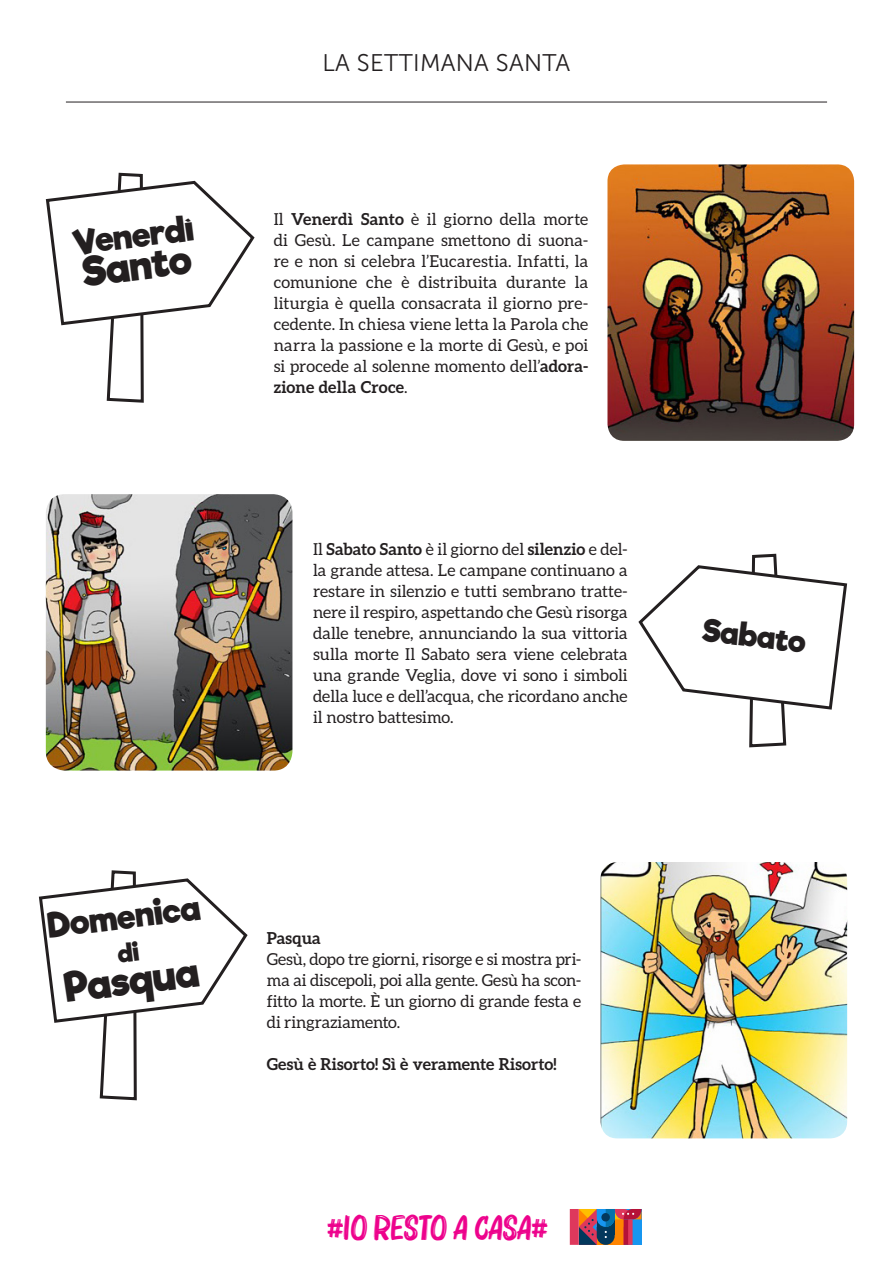
<style>
.page{position:relative;width:893px;height:1263px;background:#fff}
.page>*{position:absolute;margin:0;border:0;box-sizing:border-box;transform-origin:0 0}
.t1{font:700 39px "Riffic Free";color:#231f20}
.t2{font:35.55px "Bruzh";letter-spacing:.01em;color:#ed028c;scale:.93 1}
.t3{font:700 33px "Riffic Free";color:#231f20}
.t4{font:700 30px "Riffic Free";color:#231f20}
.t5{font:24px "Museo Sans 300";letter-spacing:.01em;color:#231f20}
.t6{font:16.5px/21px "Aleo";color:#231f20;text-align:justify}
.t7{font:700 16.5px "Aleo";letter-spacing:.01em;color:#231f20}
.s1{font-weight:700}
.s2{font-size:27.3px}
</style>
<div class="page">
<svg style="left:570px;top:1209px;width:72px;height:36px;background:#895663"></svg>
<hr style="left:66px;top:102px;width:761px;height:1px;background:#231f20">
<img style="left:607px;top:164px;width:247px;height:277px">
<img style="left:600px;top:862px;width:247px;height:276px">
<img style="left:46px;top:494px;width:246px;height:276px">
<svg style="left:45px;top:172px;width:210px;height:231px"></svg>
<svg style="left:638px;top:553px;width:210px;height:195px"></svg>
<svg style="left:38px;top:870px;width:210px;height:231px"></svg>
<p class="t3" style="left:70px;top:223px;width:123px;rotate:-7deg">Venerdì</p>
<p class="t1" style="left:79px;top:249px;width:112px;rotate:-7deg">Santo</p>
<p class="t5" style="left:323px;top:50px;width:249px">LA SETTIMANA SANTA</p>
<p class="t6" style="left:274px;top:209px;width:316px">Il <span class="s1">Venerdì Santo</span> è il giorno della morte di Gesù. Le campane smettono di suona&shy;re e non si celebra l’Eucarestia. Infatti, la comunione che è distribuita durante la liturgia è quella consacrata il giorno pre&shy;cedente. In chiesa viene letta la Parola che narra la passione e la morte di Gesù, e poi si procede al solenne momento dell’<span class="s1">adora&shy;zione della Croce</span>.</p>
<p class="t6" style="left:313px;top:538px;width:316px">Il <span class="s1">Sabato Santo</span> è il giorno del <span class="s1">silenzio</span> e del&shy;la grande attesa. Le campane continuano a restare in silenzio e tutti sembrano tratte&shy;nere il respiro, aspettando che Gesù risorga dalle tenebre, annunciando la sua vittoria sulla morte Il Sabato sera viene celebrata una grande Veglia, dove vi sono i simboli della luce e dell’acqua, che ricordano anche il nostro battesimo.</p>
<p class="t3" style="left:46px;top:906px;width:154px;rotate:-7deg">Domenica</p>
<p class="t1" style="left:62px;top:965px;width:136px;rotate:-7deg">Pasqua</p>
<p class="t7" style="left:267px;top:928px;width:56px">Pasqua</p>
<p class="t6" style="left:267px;top:948px;width:316px">Gesù, dopo tre giorni, risorge e si mostra pri&shy;ma ai discepoli, poi alla gente. Gesù ha scon&shy;fitto la morte. È un giorno di grande festa e di ringraziamento.</p>
<p class="t7" style="left:267px;top:1054px;width:291px">Gesù è Risorto! Sì è veramente Risorto!</p>
<p class="t2" style="left:327px;top:1209px;width:238px"><span class="s2">#</span>IO RESTO A CASA<span class="s2">#</span></p>
<p class="t4" style="left:704px;top:612px;width:106px;rotate:7deg">Sabato</p>
</div>
